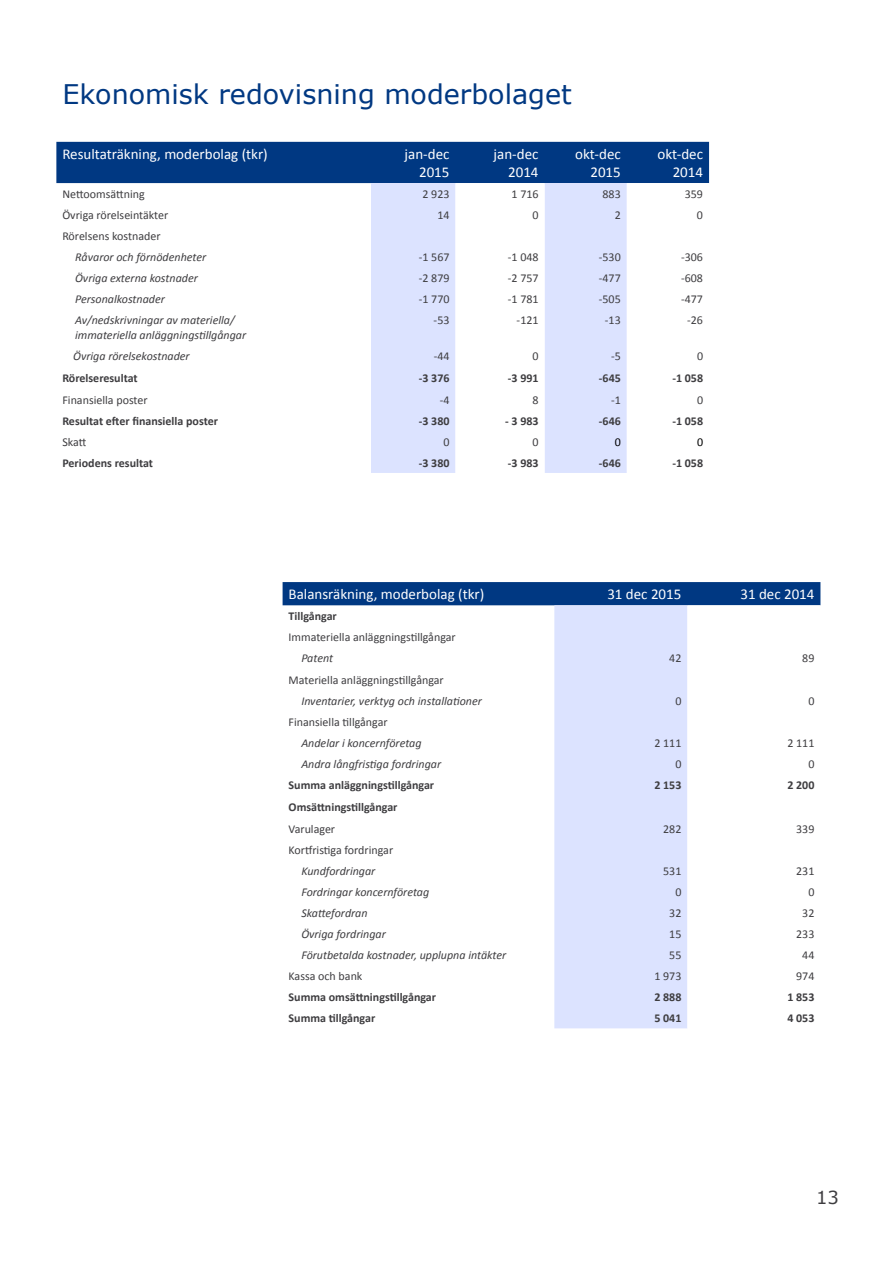
<style>
.page{position:relative;width:893px;height:1263px;background:#fff}
.page>*{position:absolute;margin:0;border:0;box-sizing:border-box;transform-origin:0 0}
.t1{font:27px "Verdana";color:#003882}
.t2{font:18px "Verdana";color:#3e3d40}
.t3{font:15px/18px "Calibri";color:#fff;text-align:right}
.t4{font:12px "Calibri";color:#3e3d40}
.t5{font:italic 12px/14.4px "Calibri";color:#3e3d40}
.t6{font:700 12px "Calibri";color:#3e3d40}
.t7{font:12px "Calibri";color:#000}
</style>
<div class="page">
<div style="left:56px;top:142px;width:653px;height:41px;background:#003882"></div>
<div style="left:371px;top:183px;width:84px;height:290px;background:#dce3ff"></div>
<svg style="left:455px;top:183px;width:172px;height:290px"></svg>
<div style="left:283px;top:582px;width:537px;height:23px;background:#003882"></div>
<div style="left:554px;top:605px;width:133px;height:423px;background:#dce3ff"></div>
<h1 class="t1" style="left:63px;top:77px;width:511px">Ekonomisk redovisning moderbolaget</h1>
<p class="t3" style="left:62px;top:144px;width:207px">Resultaträkning, moderbolag (tkr)</p>
<p class="t3" style="left:405px;top:144px;width:46px">jan-dec<br>2015</p>
<p class="t3" style="left:494px;top:144px;width:46px">jan-dec<br>2014</p>
<p class="t3" style="left:575px;top:144px;width:47px">okt-dec<br>2015</p>
<p class="t3" style="left:658px;top:144px;width:47px">okt-dec<br>2014</p>
<p class="t4" style="left:62px;top:187px;width:84px">Nettoomsättning</p>
<p class="t4" style="left:422px;top:187px;width:29px">2 923</p>
<p class="t4" style="left:511px;top:187px;width:29px">1 716</p>
<p class="t4" style="left:603px;top:187px;width:20px">883</p>
<p class="t4" style="left:685px;top:187px;width:20px">359</p>
<p class="t4" style="left:62px;top:208px;width:107px">Övriga rörelseintäkter</p>
<p class="t4" style="left:437px;top:208px;width:14px">14</p>
<p class="t4" style="left:532px;top:208px;width:8px">0</p>
<p class="t4" style="left:615px;top:208px;width:8px">2</p>
<p class="t4" style="left:697px;top:208px;width:8px">0</p>
<p class="t4" style="left:62px;top:229px;width:100px">Rörelsens kostnader</p>
<p class="t5" style="left:75px;top:249px;width:133px">Råvaror och förnödenheter</p>
<p class="t4" style="left:419px;top:250px;width:32px">-1 567</p>
<p class="t4" style="left:508px;top:250px;width:32px">-1 048</p>
<p class="t4" style="left:599px;top:250px;width:23px">-530</p>
<p class="t4" style="left:681px;top:250px;width:23px">-306</p>
<p class="t5" style="left:75px;top:270px;width:124px">Övriga externa kostnader</p>
<p class="t4" style="left:419px;top:271px;width:32px">-2 879</p>
<p class="t4" style="left:508px;top:271px;width:32px">-2 757</p>
<p class="t4" style="left:599px;top:271px;width:23px">-477</p>
<p class="t4" style="left:681px;top:271px;width:23px">-608</p>
<p class="t5" style="left:75px;top:291px;width:91px">Personalkostnader</p>
<p class="t4" style="left:419px;top:292px;width:32px">-1 770</p>
<p class="t4" style="left:508px;top:292px;width:32px">-1 781</p>
<p class="t4" style="left:599px;top:292px;width:23px">-505</p>
<p class="t4" style="left:681px;top:292px;width:23px">-477</p>
<p class="t5" style="left:75px;top:313px;width:173px">Av/nedskrivningar av materiella/ immateriella anläggningstillgångar</p>
<p class="t4" style="left:434px;top:313px;width:17px">-53</p>
<p class="t4" style="left:517px;top:313px;width:23px">-121</p>
<p class="t4" style="left:605px;top:313px;width:17px">-13</p>
<p class="t4" style="left:687px;top:313px;width:17px">-26</p>
<p class="t5" style="left:73px;top:348px;width:118px">Övriga rörelsekostnader</p>
<p class="t4" style="left:434px;top:348px;width:17px">-44</p>
<p class="t4" style="left:532px;top:348px;width:8px">0</p>
<p class="t4" style="left:611px;top:348px;width:11px">-5</p>
<p class="t4" style="left:697px;top:348px;width:8px">0</p>
<p class="t6" style="left:62px;top:370px;width:77px">Rörelseresultat</p>
<p class="t6" style="left:419px;top:370px;width:32px">-3 376</p>
<p class="t6" style="left:508px;top:370px;width:32px">-3 991</p>
<p class="t6" style="left:599px;top:370px;width:23px">-645</p>
<p class="t6" style="left:672px;top:370px;width:32px">-1 058</p>
<p class="t4" style="left:62px;top:392px;width:87px">Finansiella poster</p>
<p class="t4" style="left:440px;top:392px;width:11px">-4</p>
<p class="t4" style="left:532px;top:392px;width:8px">8</p>
<p class="t4" style="left:611px;top:392px;width:11px">-1</p>
<p class="t4" style="left:697px;top:392px;width:8px">0</p>
<p class="t6" style="left:62px;top:413px;width:157px">Resultat efter finansiella poster</p>
<p class="t6" style="left:419px;top:413px;width:32px">-3 380</p>
<p class="t6" style="left:505px;top:413px;width:35px">- 3 983</p>
<p class="t6" style="left:599px;top:413px;width:23px">-646</p>
<p class="t6" style="left:672px;top:413px;width:32px">-1 058</p>
<p class="t4" style="left:62px;top:434px;width:26px">Skatt</p>
<p class="t4" style="left:443px;top:434px;width:8px">0</p>
<p class="t4" style="left:532px;top:434px;width:8px">0</p>
<p class="t7" style="left:615px;top:434px;width:8px">0</p>
<p class="t7" style="left:697px;top:434px;width:8px">0</p>
<p class="t6" style="left:62px;top:455px;width:92px">Periodens resultat</p>
<p class="t6" style="left:419px;top:455px;width:32px">-3 380</p>
<p class="t6" style="left:508px;top:455px;width:32px">-3 983</p>
<p class="t6" style="left:599px;top:455px;width:23px">-646</p>
<p class="t6" style="left:672px;top:455px;width:32px">-1 058</p>
<p class="t3" style="left:289px;top:585px;width:197px">Balansräkning, moderbolag (tkr)</p>
<p class="t3" style="left:607px;top:585px;width:76px">31 dec 2015</p>
<p class="t3" style="left:740px;top:585px;width:76px">31 dec 2014</p>
<p class="t6" style="left:289px;top:609px;width:50px">Tillgångar</p>
<p class="t4" style="left:289px;top:630px;width:169px">Immateriella anläggningstillgångar</p>
<p class="t5" style="left:301px;top:651px;width:33px">Patent</p>
<p class="t4" style="left:669px;top:651px;width:14px">42</p>
<p class="t4" style="left:802px;top:651px;width:14px">89</p>
<p class="t4" style="left:289px;top:673px;width:157px">Materiella anläggningstillgångar</p>
<p class="t5" style="left:301px;top:693px;width:182px">Inventarier, verktyg och installationer</p>
<p class="t4" style="left:675px;top:694px;width:8px">0</p>
<p class="t4" style="left:808px;top:694px;width:8px">0</p>
<p class="t4" style="left:289px;top:715px;width:101px">Finansiella tillgångar</p>
<p class="t5" style="left:301px;top:735px;width:122px">Andelar i koncernföretag</p>
<p class="t4" style="left:654px;top:736px;width:29px">2 111</p>
<p class="t4" style="left:787px;top:736px;width:29px">2 111</p>
<p class="t5" style="left:301px;top:756px;width:141px">Andra långfristiga fordringar</p>
<p class="t4" style="left:675px;top:757px;width:8px">0</p>
<p class="t4" style="left:808px;top:757px;width:8px">0</p>
<p class="t6" style="left:289px;top:778px;width:147px">Summa anläggningstillgångar</p>
<p class="t6" style="left:654px;top:778px;width:29px">2 153</p>
<p class="t6" style="left:787px;top:778px;width:29px">2 200</p>
<p class="t6" style="left:289px;top:799px;width:110px">Omsättningstillgångar</p>
<p class="t4" style="left:289px;top:821px;width:48px">Varulager</p>
<p class="t4" style="left:663px;top:821px;width:20px">282</p>
<p class="t4" style="left:796px;top:821px;width:20px">339</p>
<p class="t4" style="left:289px;top:842px;width:106px">Kortfristiga fordringar</p>
<p class="t5" style="left:301px;top:863px;width:76px">Kundfordringar</p>
<p class="t4" style="left:663px;top:863px;width:20px">531</p>
<p class="t4" style="left:796px;top:863px;width:20px">231</p>
<p class="t5" style="left:301px;top:884px;width:129px">Fordringar koncernföretag</p>
<p class="t4" style="left:675px;top:885px;width:8px">0</p>
<p class="t4" style="left:808px;top:885px;width:8px">0</p>
<p class="t5" style="left:301px;top:905px;width:68px">Skattefordran</p>
<p class="t4" style="left:669px;top:906px;width:14px">32</p>
<p class="t4" style="left:802px;top:906px;width:14px">32</p>
<p class="t5" style="left:301px;top:926px;width:86px">Övriga fordringar</p>
<p class="t4" style="left:669px;top:927px;width:14px">15</p>
<p class="t4" style="left:796px;top:927px;width:20px">233</p>
<p class="t5" style="left:301px;top:948px;width:206px">Förutbetalda kostnader, upplupna intäkter</p>
<p class="t4" style="left:669px;top:948px;width:14px">55</p>
<p class="t4" style="left:802px;top:948px;width:14px">44</p>
<p class="t4" style="left:289px;top:969px;width:75px">Kassa och bank</p>
<p class="t4" style="left:654px;top:969px;width:29px">1 973</p>
<p class="t4" style="left:796px;top:969px;width:20px">974</p>
<p class="t6" style="left:289px;top:990px;width:149px">Summa omsättningstillgångar</p>
<p class="t6" style="left:654px;top:990px;width:29px">2 888</p>
<p class="t6" style="left:787px;top:990px;width:29px">1 853</p>
<p class="t6" style="left:289px;top:1011px;width:88px">Summa tillgångar</p>
<p class="t6" style="left:654px;top:1011px;width:29px">5 041</p>
<p class="t6" style="left:787px;top:1011px;width:29px">4 053</p>
<h2 class="t2" style="left:816px;top:1186px;width:24px">13</h2>
</div>
